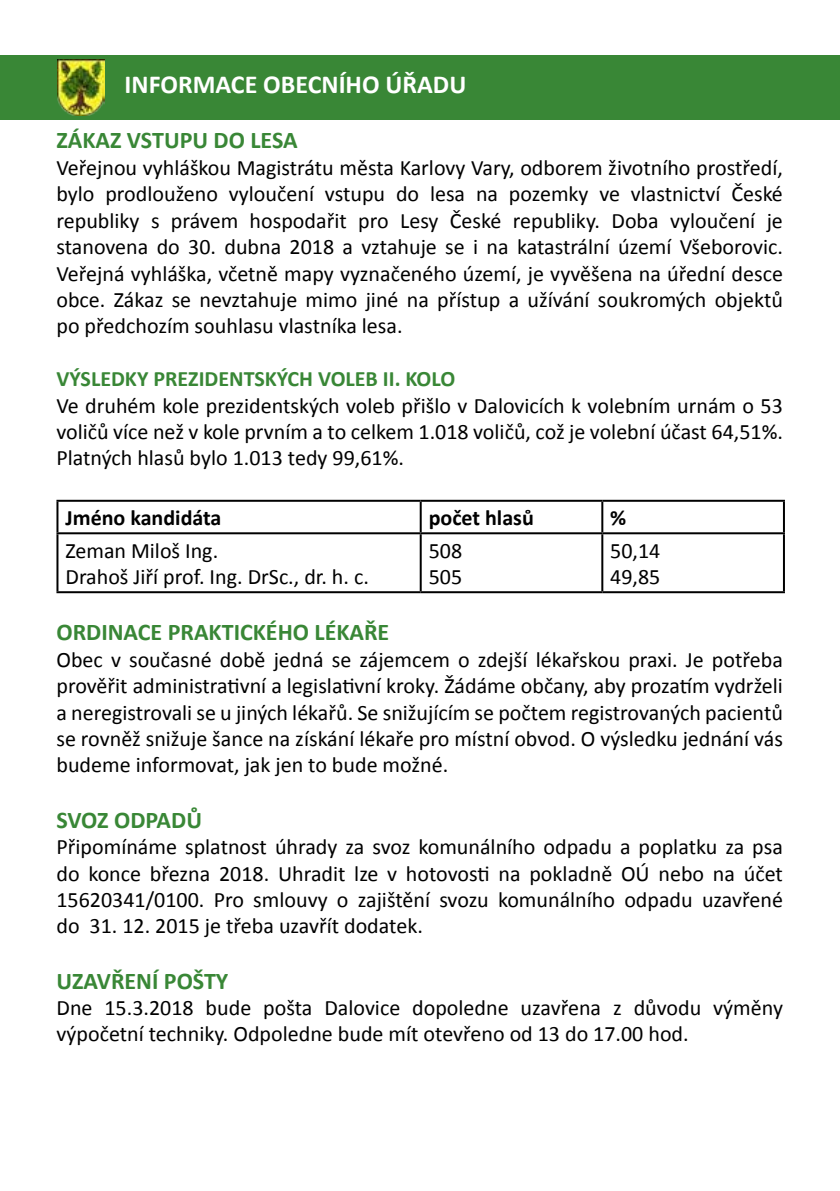
<style>
.page{position:relative;width:840px;height:1191px;background:#fff}
.page>*{position:absolute;margin:0;border:0;box-sizing:border-box;transform-origin:0 0}
.t1{font:700 26px "Calibri";color:#fff}
.t2{font:700 24px "Calibri";color:#398736}
.t3{font:22px/26.4px "Calibri";color:#000;text-align:justify}
.t4{font:700 22px "Calibri";color:#398736}
.t5{font:700 22px "Calibri";color:#000}
</style>
<div class="page">
<div style="left:0;top:55px;width:839px;height:65px;background:#398736"></div>
<img style="left:58px;top:59px;width:47px;height:57px">
<hr style="left:56px;top:500px;width:364px;height:2px;background:#000">
<hr style="left:56px;top:502px;width:2px;height:30px;background:#000">
<hr style="left:420px;top:500px;width:182px;height:2px;background:#000">
<hr style="left:419px;top:502px;width:2px;height:30px;background:#000">
<hr style="left:602px;top:500px;width:182px;height:2px;background:#000">
<hr style="left:601px;top:502px;width:2px;height:30px;background:#000">
<hr style="left:782px;top:502px;width:2px;height:30px;background:#000">
<hr style="left:56px;top:532px;width:364px;height:2px;background:#000">
<hr style="left:56px;top:534px;width:2px;height:57px;background:#000">
<hr style="left:420px;top:532px;width:182px;height:2px;background:#000">
<hr style="left:419px;top:534px;width:2px;height:57px;background:#000">
<hr style="left:602px;top:532px;width:182px;height:2px;background:#000">
<hr style="left:601px;top:534px;width:2px;height:57px;background:#000">
<hr style="left:782px;top:534px;width:2px;height:57px;background:#000">
<hr style="left:56px;top:591px;width:364px;height:2px;background:#000">
<hr style="left:420px;top:591px;width:182px;height:2px;background:#000">
<hr style="left:602px;top:591px;width:182px;height:2px;background:#000">
<p class="t1" style="left:124px;top:68px;width:343px">INFORMACE OBECNÍHO ÚŘADU</p>
<p class="t2" style="left:56px;top:125px;width:242px">ZÁKAZ VSTUPU DO LESA</p>
<p class="t3" style="left:56px;top:154px;width:727px">Veřejnou vyhláškou Magistrátu města Karlovy Vary, odborem životního prostředí, bylo prodlouženo vyloučení vstupu do lesa na pozemky ve vlastnictví České republiky s právem hospodařit pro Lesy České republiky. Doba vyloučení je stanovena do 30. dubna 2018 a vztahuje se i na katastrální území Všeborovic.<br>Veřejná vyhláška, včetně mapy vyznačeného území, je vyvěšena na úřední desce obce. Zákaz se nevztahuje mimo jiné na přístup a užívání soukromých objektů po předchozím souhlasu vlastníka lesa.</p>
<p class="t4" style="left:56px;top:365px;width:400px">VÝSLEDKY PREZIDENTSKÝCH VOLEB II. KOLO</p>
<p class="t3" style="left:56px;top:392px;width:727px">Ve druhém kole prezidentských voleb přišlo v Dalovicích k volebním urnám o 53 voličů více než v kole prvním a to celkem 1.018 voličů, což je volební účast 64,51%.<br>Platných hlasů bylo 1.013 tedy 99,61%.</p>
<p class="t5" style="left:65px;top:504px;width:157px">Jméno kandidáta</p>
<p class="t5" style="left:428px;top:504px;width:107px">počet hlasů</p>
<p class="t5" style="left:610px;top:504px;width:18px">%</p>
<p class="t3" style="left:65px;top:537px;width:305px">Zeman Miloš Ing.<br>Drahoš Jiří prof. Ing. DrSc., dr. h. c.</p>
<p class="t3" style="left:428px;top:537px;width:35px">508<br>505</p>
<p class="t3" style="left:610px;top:537px;width:52px">50,14<br>49,85</p>
<p class="t2" style="left:56px;top:617px;width:334px">ORDINACE PRAKTICKÉHO LÉKAŘE</p>
<p class="t3" style="left:56px;top:646px;width:727px">Obec v současné době jedná se zájemcem o zdejší lékařskou praxi. Je potřeba prověřit administrativní a legislativní kroky. Žádáme občany, aby prozatím vydrželi a neregistrovali se u jiných lékařů. Se snižujícím se počtem registrovaných pacientů se rovněž snižuje šance na získání lékaře pro místní obvod. O výsledku jednání vás budeme informovat, jak jen to bude možné.</p>
<p class="t2" style="left:56px;top:804px;width:147px">SVOZ ODPADŮ</p>
<p class="t3" style="left:56px;top:833px;width:727px">Připomínáme splatnost úhrady za svoz komunálního odpadu a poplatku za psa do konce března 2018. Uhradit lze v hotovosti na pokladně OÚ nebo na účet 15620341/0100. Pro smlouvy o zajištění svozu komunálního odpadu uzavřené do 31. 12. 2015 je třeba uzavřít dodatek.</p>
<p class="t2" style="left:56px;top:965px;width:173px">UZAVŘENÍ POŠTY</p>
<p class="t3" style="left:56px;top:994px;width:727px">Dne 15.3.2018 bude pošta Dalovice dopoledne uzavřena z důvodu výměny výpočetní techniky. Odpoledne bude mít otevřeno od 13 do 17.00 hod.</p>
</div>
